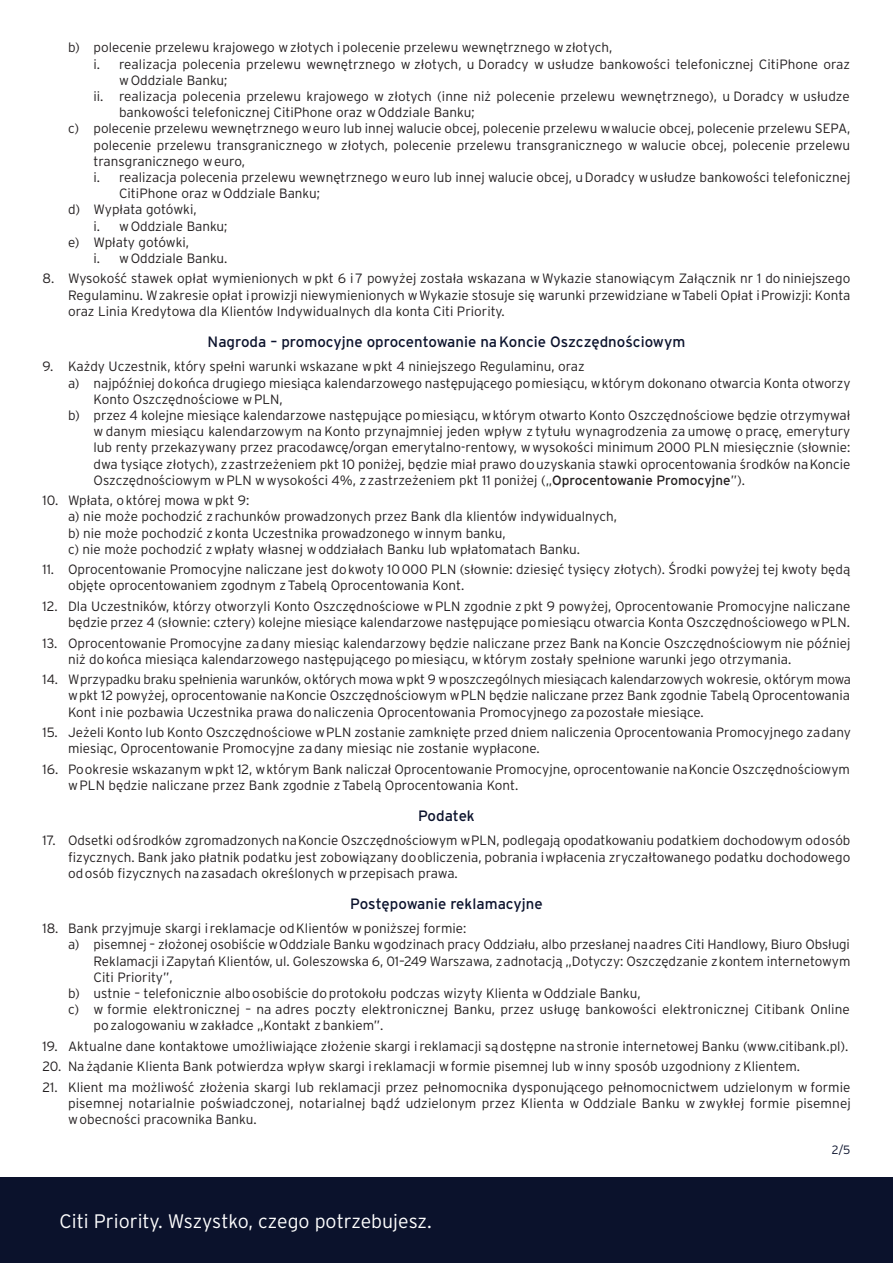
<style>
.page{position:relative;width:893px;height:1263px;background:#fff}
.page>*{position:absolute;margin:0;border:0;box-sizing:border-box;transform-origin:0 0}
.t1{font:300 19.5px "Interstate Pl";color:#fff}
.t2{font:15px "Interstate Pl";color:#0b122c}
.t3{font:300 13.5px/16.2px "Interstate Pl";color:#231f20}
.t4{font:300 12px "Interstate Pl";color:#0b122c}
.s1{font-weight:400}
</style>
<div class="page">
<div style="left:0;top:1178px;width:893px;height:85px;background:#0b122c"></div>
<p class="t3" style="left:68px;top:39px;width:546px">b) polecenie przelewu krajowego w złotych i polecenie przelewu wewnętrznego w złotych,</p>
<p class="t3" style="left:94px;top:56px;width:758px">i. realizacja polecenia przelewu wewnętrznego w złotych, u Doradcy w usłudze bankowości telefonicznej CitiPhone oraz</p>
<p class="t3" style="left:119px;top:72px;width:110px">w Oddziale Banku;</p>
<p class="t3" style="left:94px;top:88px;width:758px">ii. realizacja polecenia przelewu krajowego w złotych (inne niż polecenie przelewu wewnętrznego), u Doradcy w usłudze</p>
<p class="t3" style="left:119px;top:104px;width:357px">bankowości telefonicznej CitiPhone oraz w Oddziale Banku;</p>
<p class="t3" style="left:68px;top:120px;width:784px">c) polecenie przelewu wewnętrznego w euro lub innej walucie obcej, polecenie przelewu w walucie obcej, polecenie przelewu SEPA,</p>
<p class="t3" style="left:94px;top:137px;width:758px">polecenie przelewu transgranicznego w złotych, polecenie przelewu transgranicznego w walucie obcej, polecenie przelewu</p>
<p class="t3" style="left:94px;top:153px;width:153px">transgranicznego w euro,</p>
<p class="t3" style="left:94px;top:169px;width:758px">i. realizacja polecenia przelewu wewnętrznego w euro lub innej walucie obcej, u Doradcy w usłudze bankowości telefonicznej</p>
<p class="t3" style="left:119px;top:185px;width:202px">CitiPhone oraz w Oddziale Banku;</p>
<p class="t3" style="left:68px;top:201px;width:130px">d) Wypłata gotówki,</p>
<p class="t3" style="left:94px;top:218px;width:135px">i. w Oddziale Banku;</p>
<p class="t3" style="left:68px;top:234px;width:123px">e) Wpłaty gotówki,</p>
<p class="t3" style="left:94px;top:250px;width:135px">i. w Oddziale Banku.</p>
<p class="t3" style="left:68px;top:270px;width:784px;text-align:justify;text-indent:-26px">8. Wysokość stawek opłat wymienionych w pkt 6 i 7 powyżej została wskazana w Wykazie stanowiącym Załącznik nr 1 do niniejszego Regulaminu. W zakresie opłat i prowizji niewymienionych w Wykazie stosuje się warunki przewidziane w Tabeli Opłat i Prowizji: Konta oraz Linia Kredytowa dla Klientów Indywidualnych dla konta Citi Priority.</p>
<p class="t2" style="left:208px;top:333px;width:479px">Nagroda – promocyjne oprocentowanie na Koncie Oszczędnościowym</p>
<p class="t3" style="left:43px;top:358px;width:544px">9. Każdy Uczestnik, który spełni warunki wskazane w pkt 4 niniejszego Regulaminu, oraz</p>
<p class="t3" style="left:68px;top:375px;width:784px">a) najpóźniej do końca drugiego miesiąca kalendarzowego następującego po miesiącu, w którym dokonano otwarcia Konta otworzy</p>
<p class="t3" style="left:94px;top:391px;width:191px">Konto Oszczędnościowe w PLN,</p>
<p class="t3" style="left:68px;top:407px;width:784px">b) przez 4 kolejne miesiące kalendarzowe następujące po miesiącu, w którym otwarto Konto Oszczędnościowe będzie otrzymywał</p>
<p class="t3" style="left:94px;top:423px;width:758px">w danym miesiącu kalendarzowym na Konto przynajmniej jeden wpływ z tytułu wynagrodzenia za umowę o pracę, emerytury</p>
<p class="t3" style="left:94px;top:439px;width:758px">lub renty przekazywany przez pracodawcę/organ emerytalno-rentowy, w wysokości minimum 2000 PLN miesięcznie (słownie:</p>
<p class="t3" style="left:94px;top:456px;width:758px">dwa tysiące złotych), z zastrzeżeniem pkt 10 poniżej, będzie miał prawo do uzyskania stawki oprocentowania środków na Koncie</p>
<p class="t3" style="left:94px;top:472px;width:653px">Oszczędnościowym w PLN w wysokości 4%, z zastrzeżeniem pkt 11 poniżej („<span class="s1">Oprocentowanie Promocyjne</span>”).</p>
<p class="t3" style="left:68px;top:492px;width:550px;text-indent:-26px">10. Wpłata, o której mowa w pkt 9:<br>a) nie może pochodzić z rachunków prowadzonych przez Bank dla klientów indywidualnych, b) nie może pochodzić z konta Uczestnika prowadzonego w innym banku,<br>c) nie może pochodzić z wpłaty własnej w oddziałach Banku lub wpłatomatach Banku.</p>
<p class="t3" style="left:68px;top:561px;width:784px;text-indent:-26px">11. Oprocentowanie Promocyjne naliczane jest do kwoty 10 000 PLN (słownie: dziesięć tysięcy złotych). Środki powyżej tej kwoty będą objęte oprocentowaniem zgodnym z Tabelą Oprocentowania Kont.</p>
<p class="t3" style="left:43px;top:598px;width:809px;text-align:right">12. Dla Uczestników, którzy otworzyli Konto Oszczędnościowe w PLN zgodnie z pkt 9 powyżej, Oprocentowanie Promocyjne naliczane będzie przez 4 (słownie: cztery) kolejne miesiące kalendarzowe następujące po miesiącu otwarcia Konta Oszczędnościowego w PLN.</p>
<p class="t3" style="left:68px;top:635px;width:784px;text-indent:-26px">13. Oprocentowanie Promocyjne za dany miesiąc kalendarzowy będzie naliczane przez Bank na Koncie Oszczędnościowym nie później niż do końca miesiąca kalendarzowego następującego po miesiącu, w którym zostały spełnione warunki jego otrzymania.</p>
<p class="t3" style="left:68px;top:671px;width:784px;text-align:justify;text-indent:-26px">14. W przypadku braku spełnienia warunków, o których mowa w pkt 9 w poszczególnych miesiącach kalendarzowych w okresie, o którym mowa w pkt 12 powyżej, oprocentowanie na Koncie Oszczędnościowym w PLN będzie naliczane przez Bank zgodnie Tabelą Oprocentowania Kont i nie pozbawia Uczestnika prawa do naliczenia Oprocentowania Promocyjnego za pozostałe miesiące.</p>
<p class="t3" style="left:68px;top:724px;width:784px;text-indent:-26px">15. Jeżeli Konto lub Konto Oszczędnościowe w PLN zostanie zamknięte przed dniem naliczenia Oprocentowania Promocyjnego za dany miesiąc, Oprocentowanie Promocyjne za dany miesiąc nie zostanie wypłacone.</p>
<p class="t3" style="left:68px;top:761px;width:783px;text-indent:-26px">16. Po okresie wskazanym w pkt 12, w którym Bank naliczał Oprocentowanie Promocyjne, oprocentowanie na Koncie Oszczędnościowym w PLN będzie naliczane przez Bank zgodnie z Tabelą Oprocentowania Kont.</p>
<p class="t2" style="left:418px;top:807px;width:58px">Podatek</p>
<p class="t3" style="left:68px;top:832px;width:784px;text-align:justify;text-indent:-26px">17. Odsetki od środków zgromadzonych na Koncie Oszczędnościowym w PLN, podlegają opodatkowaniu podatkiem dochodowym od osób fizycznych. Bank jako płatnik podatku jest zobowiązany do obliczenia, pobrania i wpłacenia zryczałtowanego podatku dochodowego od osób fizycznych na zasadach określonych w przepisach prawa.</p>
<p class="t2" style="left:350px;top:895px;width:194px">Postępowanie reklamacyjne</p>
<p class="t3" style="left:43px;top:920px;width:425px">18. Bank przyjmuje skargi i reklamacje od Klientów w poniższej formie:</p>
<p class="t3" style="left:68px;top:936px;width:783px">a) pisemnej – złożonej osobiście w Oddziale Banku w godzinach pracy Oddziału, albo przesłanej na adres Citi Handlowy, Biuro Obsługi</p>
<p class="t3" style="left:94px;top:953px;width:758px">Reklamacji i Zapytań Klientów, ul. Goleszowska 6, 01–249 Warszawa, z adnotacją „Dotyczy: Oszczędzanie z kontem internetowym</p>
<p class="t3" style="left:94px;top:969px;width:81px">Citi Priority”,</p>
<p class="t3" style="left:68px;top:985px;width:574px">b) ustnie – telefonicznie albo osobiście do protokołu podczas wizyty Klienta w Oddziale Banku,</p>
<p class="t3" style="left:68px;top:1001px;width:783px">c) w formie elektronicznej – na adres poczty elektronicznej Banku, przez usługę bankowości elektronicznej Citibank Online</p>
<p class="t3" style="left:94px;top:1017px;width:291px">po zalogowaniu w zakładce „Kontakt z bankiem”.</p>
<p class="t3" style="left:43px;top:1038px;width:807px">19. Aktualne dane kontaktowe umożliwiające złożenie skargi i reklamacji są dostępne na stronie internetowej Banku (www.citibank.pl).</p>
<p class="t3" style="left:43px;top:1058px;width:759px">20. Na żądanie Klienta Bank potwierdza wpływ skargi i reklamacji w formie pisemnej lub w inny sposób uzgodniony z Klientem.</p>
<p class="t3" style="left:68px;top:1079px;width:784px;text-align:justify;text-indent:-26px">21. Klient ma możliwość złożenia skargi lub reklamacji przez pełnomocnika dysponującego pełnomocnictwem udzielonym w formie pisemnej notarialnie poświadczonej, notarialnej bądź udzielonym przez Klienta w Oddziale Banku w zwykłej formie pisemnej w obecności pracownika Banku.</p>
<h1 class="t1" style="left:60px;top:1210px;width:374px">Citi Priority. Wszystko, czego potrzebujesz.</h1>
<p class="t4" style="left:832px;top:1143px;width:20px">2/5</p>
</div>
